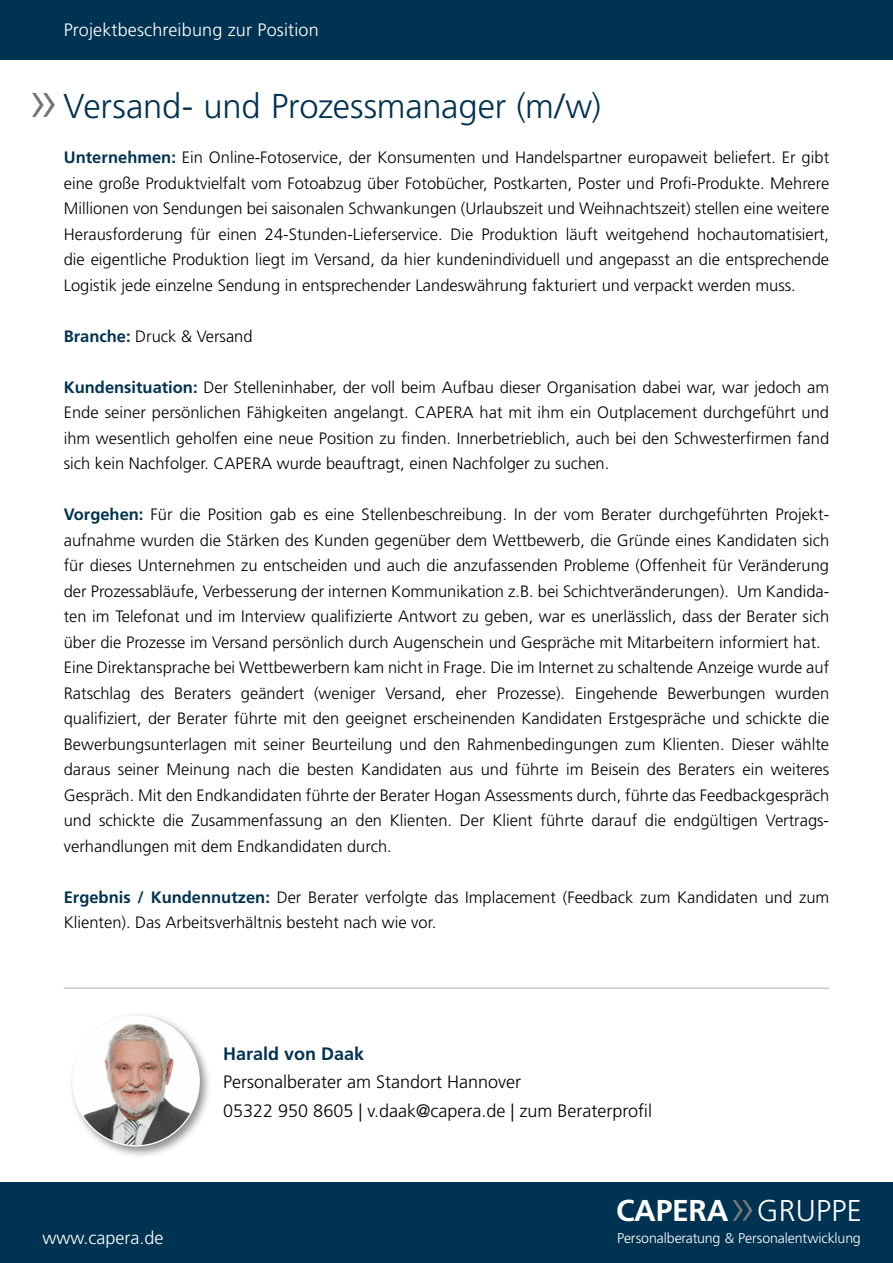
<style>
.page{position:relative;width:893px;height:1263px;background:#fff}
.page>*{position:absolute;margin:0;border:0;box-sizing:border-box;transform-origin:0 0}
.t1{font:300 34.5px "Frutiger LT Std";letter-spacing:-.005em;color:#003251}
.t2{font:700 30.15px "Frutiger LT Std";letter-spacing:-.01em;color:#fff}
.t3{font:300 18px/28.5px "Frutiger LT Std";color:#000}
.t4{font:300 18px "Frutiger LT Std";letter-spacing:.01em;color:#fff}
.t5{font:700 18px "Frutiger LT Std";color:#003251}
.t6{font:300 16.5px/25.5px "Frutiger LT Std";color:#000;text-align:justify}
.t7{font:300 14.25px "Frutiger LT Std";letter-spacing:-.01em;color:#fff}
.s1{font-weight:700;color:#003251}
.s2{font-weight:300;font-size:30px}
</style>
<div class="page">
<div style="left:0;top:0;width:893px;height:59px;background:#003251"></div>
<svg style="left:32px;top:93px;width:23px;height:24px"></svg>
<hr style="left:64px;top:987px;width:765px;height:2px;background:#000">
<div style="left:0;top:1182px;width:893px;height:81px;background:#003251"></div>
<svg style="left:733px;top:1200px;width:20px;height:21px"></svg>
<div style="left:68px;top:1012px;width:144px;height:146px;background:#000;opacity:.45"></div>
<img style="left:73px;top:1016px;width:126px;height:130px">
<p class="t4" style="left:64px;top:19px;width:256px">Projektbeschreibung zur Position</p>
<h1 class="t1" style="left:64px;top:86px;width:539px">Versand- und Prozessmanager (m/w)</h1>
<p class="t6" style="left:64px;top:145px;width:767px"><span class="s1">Unternehmen:</span> Ein Online-Fotoservice, der Konsumenten und Handelspartner europaweit beliefert. Er gibt eine große Produktvielfalt vom Fotoabzug über Fotobücher, Postkarten, Poster und Profi-Produkte. Mehrere Millionen von Sendungen bei saisonalen Schwankungen (Urlaubszeit und Weihnachtszeit) stellen eine weitere Herausforderung für einen 24-Stunden-Lieferservice. Die Produktion läuft weitgehend hochautomatisiert, die eigentliche Produktion liegt im Versand, da hier kundenindividuell und angepasst an die entsprechende Logistik jede einzelne Sendung in entsprechender Landeswährung fakturiert und verpackt werden muss.</p>
<p class="t6" style="left:64px;top:323px;width:190px"><span class="s1">Branche:</span> Druck &amp; Versand</p>
<p class="t6" style="left:64px;top:374px;width:767px"><span class="s1">Kundensituation:</span> Der Stelleninhaber, der voll beim Aufbau dieser Organisation dabei war, war jedoch am Ende seiner persönlichen Fähigkeiten angelangt. CAPERA hat mit ihm ein Outplacement durchgeführt und ihm wesentlich geholfen eine neue Position zu finden. Innerbetrieblich, auch bei den Schwesterfirmen fand sich kein Nachfolger. CAPERA wurde beauftragt, einen Nachfolger zu suchen.</p>
<p class="t6" style="left:64px;top:502px;width:767px;text-align:left"><span class="s1">Vorgehen:</span> Für die Position gab es eine Stellenbeschreibung. In der vom Berater durchgeführten Projekt&shy;aufnahme wurden die Stärken des Kunden gegenüber dem Wettbewerb, die Gründe eines Kandidaten sich für dieses Unternehmen zu entscheiden und auch die anzufassenden Probleme (Offenheit für Veränderung der Prozessabläufe, Verbesserung der internen Kommunikation z.B. bei Schichtveränderungen). Um Kandida&shy;ten im Telefonat und im Interview qualifizierte Antwort zu geben, war es unerlässlich, dass der Berater sich über die Prozesse im Versand persönlich durch Augenschein und Gespräche mit Mitarbeitern informiert hat.<br>Eine Direktansprache bei Wettbewerbern kam nicht in Frage. Die im Internet zu schaltende Anzeige wurde auf Ratschlag des Beraters geändert (weniger Versand, eher Prozesse). Eingehende Bewerbungen wurden qualifiziert, der Berater führte mit den geeignet erscheinenden Kandidaten Erstgespräche und schickte die Bewerbungsunterlagen mit seiner Beurteilung und den Rahmenbedingungen zum Klienten. Dieser wählte daraus seiner Meinung nach die besten Kandidaten aus und führte im Beisein des Beraters ein weiteres Gespräch. Mit den Endkandidaten führte der Berater Hogan Assessments durch, führte das Feedbackgespräch und schickte die Zusammenfassung an den Klienten. Der Klient führte darauf die endgültigen Vertrags&shy;verhandlungen mit dem Endkandidaten durch.</p>
<p class="t6" style="left:64px;top:884px;width:767px"><span class="s1">Ergebnis / Kundennutzen:</span> Der Berater verfolgte das Implacement (Feedback zum Kandidaten und zum<br>Klienten). Das Arbeitsverhältnis besteht nach wie vor.</p>
<p class="t5" style="left:223px;top:1043px;width:143px">Harald von Daak</p>
<p class="t3" style="left:223px;top:1068px;width:430px">Personalberater am Standort Hannover<br>05322 950 8605 | v.daak@capera.de | zum Beraterprofil</p>
<h2 class="t2" style="left:616px;top:1193px;width:247px">CAPERA <span class="s2">GRUPPE</span></h2>
<p class="t4" style="left:43px;top:1227px;width:123px">www.capera.de</p>
<p class="t7" style="left:617px;top:1230px;width:245px">Personalberatung &amp; Personalentwicklung</p>
</div>
